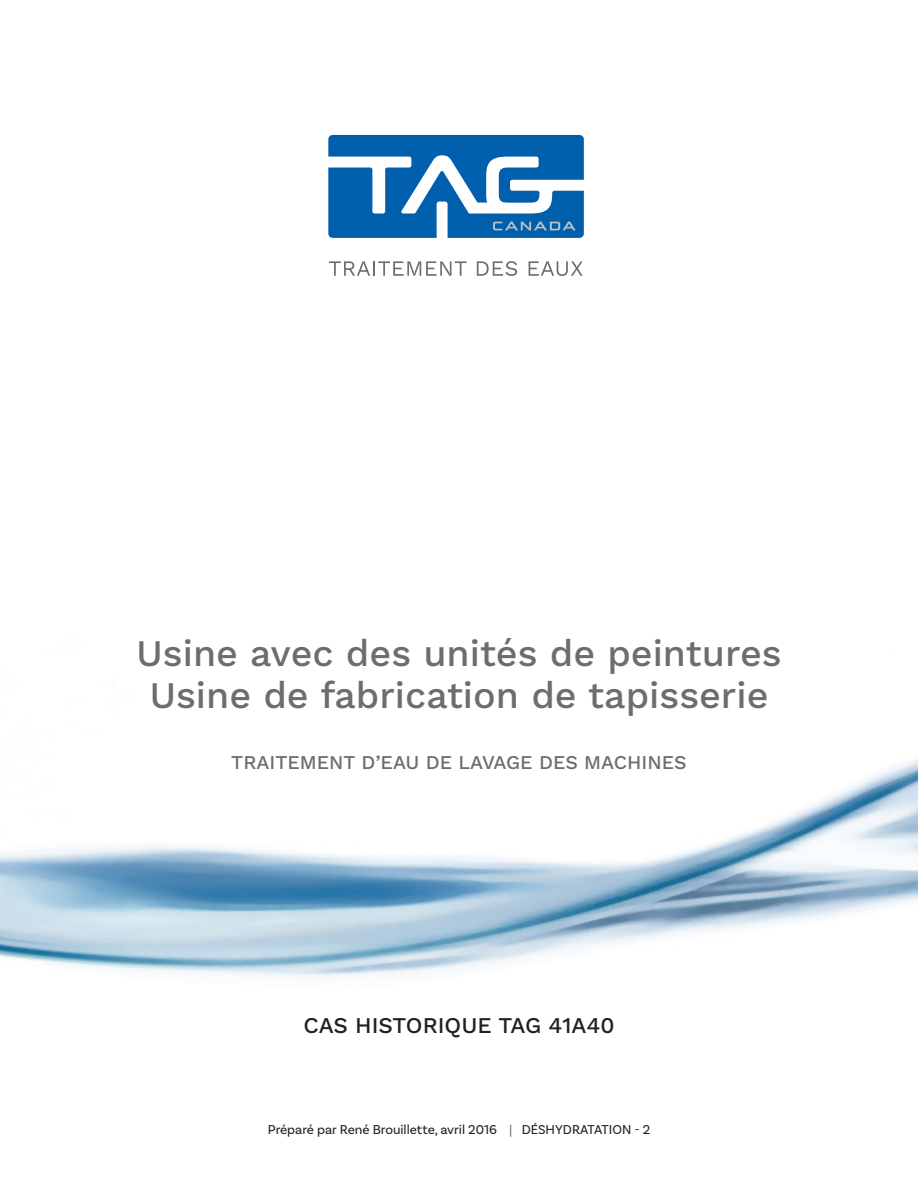
<style>
.page{position:relative;width:918px;height:1188px;background:#fff}
.page>*{position:absolute;margin:0;border:0;box-sizing:border-box;transform-origin:0 0}
.t1{font:500 37.5px "Work Sans";color:#6c6d70}
.t2{font:500 22.5px "Work Sans";color:#231f20}
.t3{font:500 19.5px "Work Sans";color:#6c6d70}
.t4{font:13.5px "Basic Sans";color:#231f20}
.s1{color:#6c6d70}
</style>
<div class="page">
<img style="left:0;top:759px;width:918px;height:218px">
<svg style="left:328px;top:135px;width:256px;height:103px"></svg>
<svg style="left:329px;top:261px;width:138px;height:15px"></svg>
<svg style="left:477px;top:261px;width:40px;height:15px"></svg>
<svg style="left:529px;top:261px;width:54px;height:15px"></svg>
<p class="t1" style="left:136px;top:631px;width:647px">Usine avec des unités de peintures</p>
<p class="t1" style="left:149px;top:673px;width:621px">Usine de fabrication de tapisserie</p>
<p class="t3" style="left:231px;top:751px;width:457px">TRAITEMENT D’EAU DE LAVAGE DES MACHINES</p>
<p class="t2" style="left:303px;top:1012px;width:313px">CAS HISTORIQUE TAG 41A40</p>
<p class="t4" style="left:268px;top:1122px;width:384px">Préparé par René Brouillette, avril 2016 <span class="s1">|</span> DÉSHYDRATATION - 2</p>
</div>
